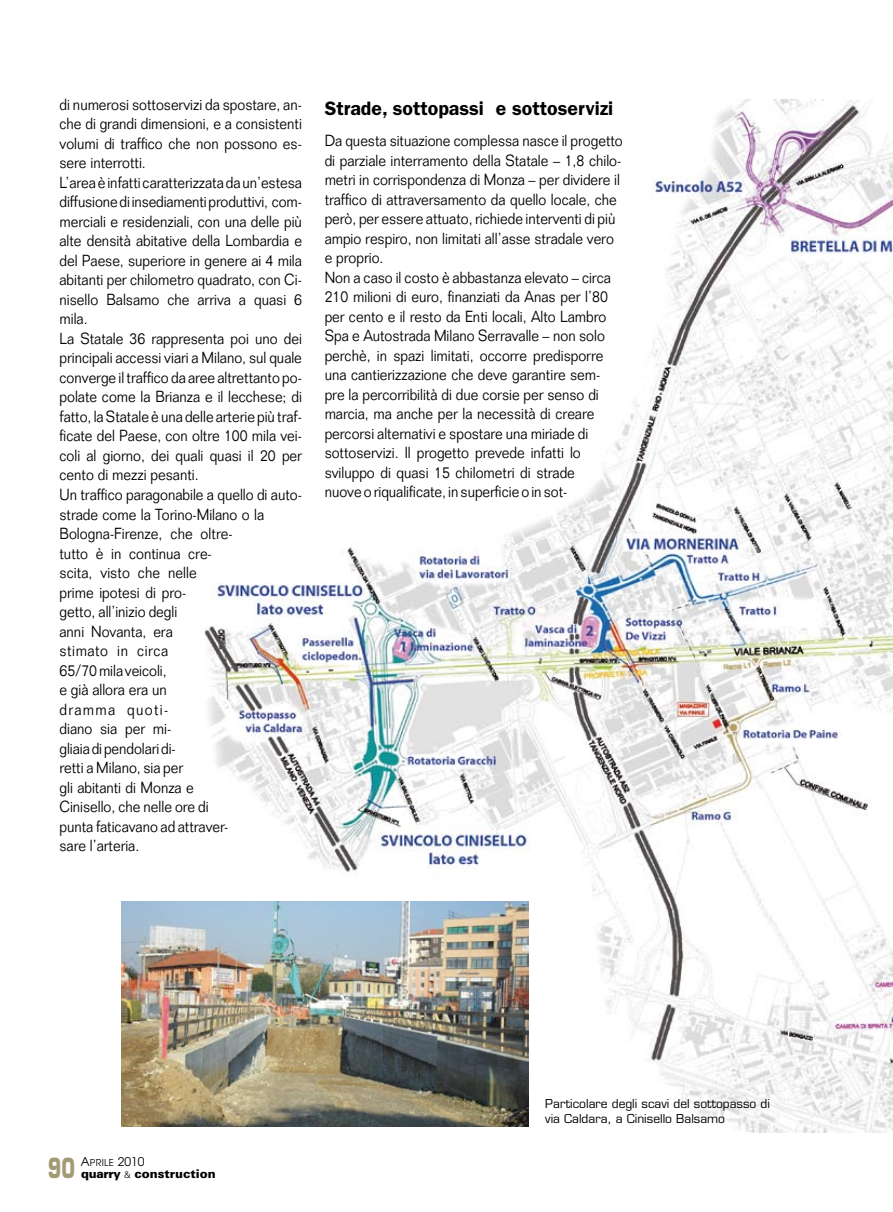
<style>
.page{position:relative;width:893px;height:1212px;background:#fff}
.page>*{position:absolute;margin:0;border:0;box-sizing:border-box;transform-origin:0 0}
.t1{font:700 27px "Eurostile";color:#a19a74;scale:.7 1}
.t2{font:600 19.5px "Franklin Gothic";color:#000}
.t3{font:300 15.75px/19.5px "Folio";color:#000;scale:.9 1}
.t4{font:12px/14.4px "Eurostile";color:#000}
.t5{font:900 12px "Univers";color:#000}
.t6{font:9.45px "Avant Garde";letter-spacing:.03em;color:#000}
.s1{font-size:12px}
.s2{font-weight:300;font-size:9px}
</style>
<div class="page">
<img style="left:204px;top:99px;width:689px;height:1033px">
<img style="left:122px;top:901px;width:407px;height:225px">
<p class="t3" style="left:60px;top:95px;width:271px">di numerosi sottoservizi da spostare, an&shy;che di grandi dimensioni, e a consistenti volumi di traffico che non possono es&shy;sere interrotti.<br>L’area è infatti caratterizzata da un’estesa diffusione di insediamenti produttivi, com&shy;merciali e residenziali, con una delle più alte densità abitative della Lombardia e del Paese, superiore in genere ai 4 mila abitanti per chilometro quadrato, con Ci&shy;nisello Balsamo che arriva a quasi 6 mila.<br>La Statale 36 rappresenta poi uno dei principali accessi viari a Milano, sul quale converge il traffico da aree altrettanto po&shy;polate come la Brianza e il lecchese; di fatto, la Statale è una delle arterie più traf&shy;ficate del Paese, con oltre 100 mila vei&shy;coli al giorno, dei quali quasi il 20 per cento di mezzi pesanti.<br>Un traffico paragonabile a quello di auto&shy;strade come la Torino-Milano o la<br>Bologna-Firenze, che oltre-<br>tutto è in continua cre-<br>scita, visto che nelle<br>prime ipotesi di pro-<br>getto, all’inizio degli<br>anni Novanta, era<br>stimato in circa<br>65/70 mila veicoli,<br>e già allora era un<br>dramma quoti-<br>diano sia per mi-<br>gliaia di pendolari di-<br>retti a Milano, sia per<br>gli abitanti di Monza e<br>Cinisello, che nelle ore di<br>punta faticavano ad attraver-<br>sare l’arteria.</p>
<p class="t2" style="left:325px;top:96px;width:290px">Strade, sottopassi e sottoservizi</p>
<p class="t3" style="left:325px;top:131px;width:333px">Da questa situazione complessa nasce il progetto di parziale interramento della Statale – 1,8 chilo&shy;metri in corrispondenza di Monza – per dividere il traffico di attraversamento da quello locale, che però, per essere attuato, richiede interventi di più ampio respiro, non limitati all’asse stradale vero e proprio.<br>Non a caso il costo è abbastanza elevato – circa 210 milioni di euro, finanziati da Anas per l’80 per cento e il resto da Enti locali, Alto Lambro Spa e Autostrada Milano Serravalle – non solo perchè, in spazi limitati, occorre predisporre una cantierizzazione che deve garantire sem&shy;pre la percorribilità di due corsie per senso di marcia, ma anche per la necessità di creare percorsi alternativi e spostare una miriade di sottoservizi. Il progetto prevede infatti lo sviluppo di quasi 15 chilometri di strade<br>nuove o riqualificate, in superficie o in sot-</p>
<p class="t6" style="left:81px;top:1157px;width:65px"><span class="s1">A</span>prile <span class="s1">2010</span></p>
<h1 class="t1" style="left:48px;top:1151px;width:40px">90</h1>
<p class="t5" style="left:81px;top:1166px;width:136px">quarry <span class="s2">&amp;</span> construction</p>
<p class="t4" style="left:545px;top:1096px;width:226px">Particolare degli scavi del sottopasso di via Caldara, a Cinisello Balsamo</p>
</div>
